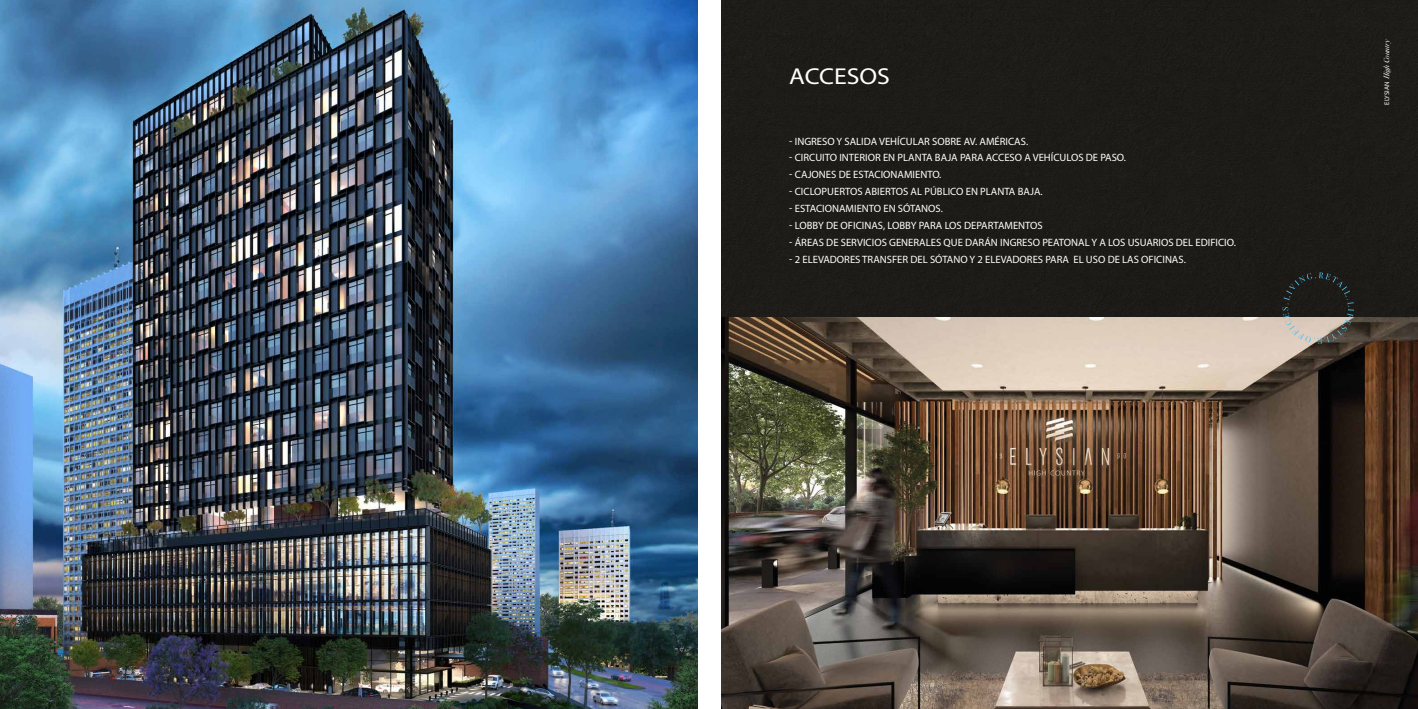
<style>
.page{position:relative;width:1418px;height:709px;background:#fff}
.page>*{position:absolute;margin:0;border:0;box-sizing:border-box;transform-origin:0 0}
.t1{font:23.06px "Myriad Pro";color:#fff;scale:1.12 1}
.t2{font:10.62px "Myriad Pro";color:#fff}
.t3{font:italic 7.62px "Bodoni Svty Two ITCTT";color:#fff}
.s1{font-family:"Myriad Pro";font-style:normal;font-size:6.69px}
</style>
<div class="page">
<img style="left:0;top:0;width:697px;height:709px">
<div style="left:721px;top:0;width:696px;height:318px;background:#1d1b18"></div>
<img style="left:721px;top:318px;width:696px;height:391px">
<svg style="left:1282px;top:272px;width:71px;height:72px;background:#55524d"></svg>
<h1 class="t1" style="left:789px;top:62px;width:91px">ACCESOS</h1>
<p class="t2" style="left:789px;top:134px;width:240px">- INGRESO Y SALIDA VEHÍCULAR SOBRE AV. AMÉRICAS.</p>
<p class="t2" style="left:789px;top:151px;width:338px">- CIRCUITO INTERIOR EN PLANTA BAJA PARA ACCESO A VEHÍCULOS DE PASO.</p>
<p class="t2" style="left:789px;top:168px;width:154px">- CAJONES DE ESTACIONAMIENTO.</p>
<p class="t2" style="left:789px;top:185px;width:255px">- CICLOPUERTOS ABIERTOS AL PÚBLICO EN PLANTA BAJA.</p>
<p class="t2" style="left:789px;top:202px;width:155px">- ESTACIONAMIENTO EN SÓTANOS.</p>
<p class="t2" style="left:789px;top:219px;width:255px">- LOBBY DE OFICINAS, LOBBY PARA LOS DEPARTAMENTOS</p>
<p class="t2" style="left:789px;top:236px;width:448px">- ÁREAS DE SERVICIOS GENERALES QUE DARÁN INGRESO PEATONAL Y A LOS USUARIOS DEL EDIFICIO.</p>
<p class="t2" style="left:789px;top:253px;width:398px">- 2 ELEVADORES TRANSFER DEL SÓTANO Y 2 ELEVADORES PARA EL USO DE LAS OFICINAS.</p>
<p class="t3" style="left:1379px;top:104px;width:67px;rotate:-90deg"><span class="s1">ELYSIAN</span> High Country</p>
</div>
